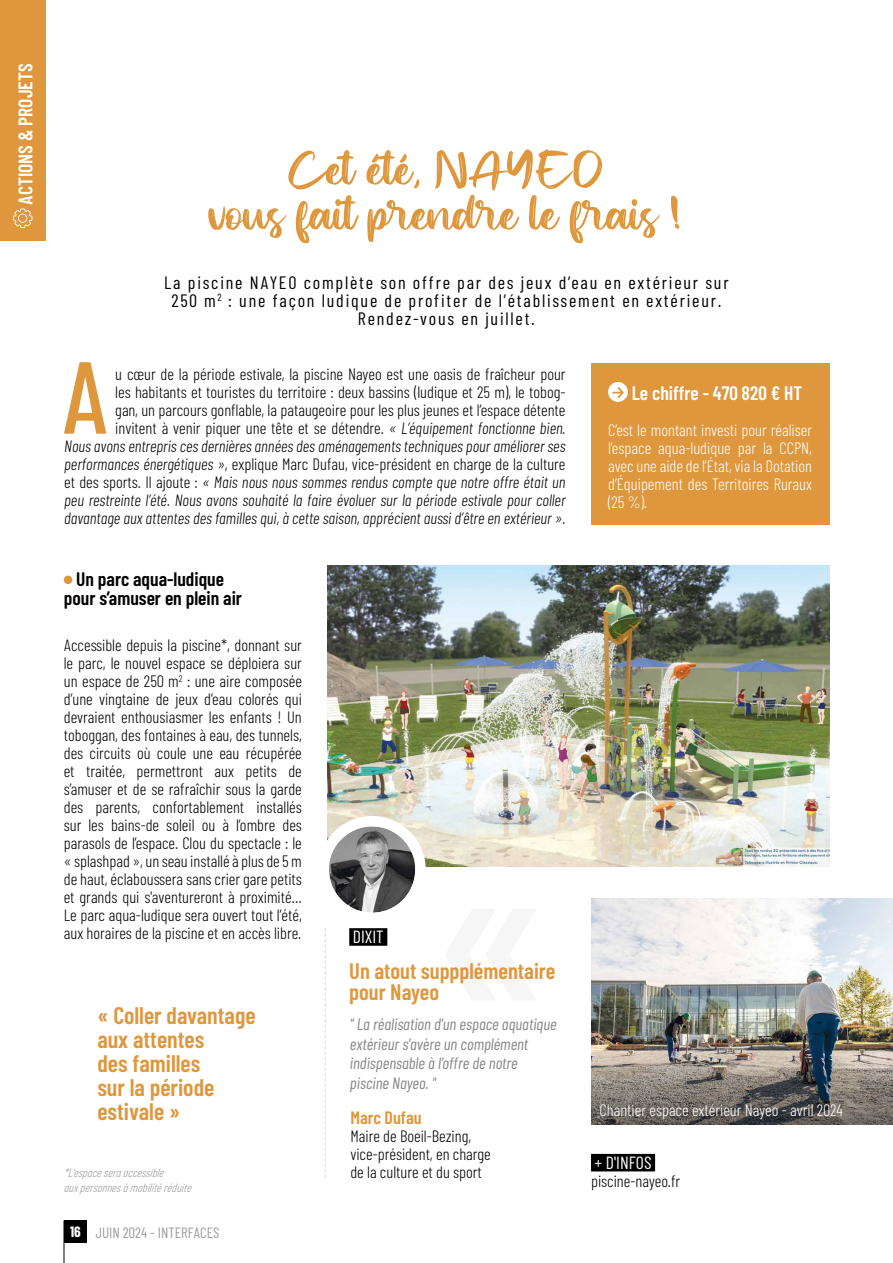
<style>
.page{position:relative;width:893px;height:1263px;background:#fff}
.page>*{position:absolute;margin:0;border:0;box-sizing:border-box;transform-origin:0 0}
.t1{font:500 102.15px "Barlow Condensed";color:#df973d}
.t2{font:52.5px/45px "Shakies";color:#df973d;text-align:center}
.t3{font:600 24px/24px "Barlow Condensed";color:#df973d}
.t4{font:600 22.5px/21px "Barlow Condensed";color:#df973d}
.t5{font:600 19.65px "Barlow Condensed";color:#fff}
.t6{font:600 19.5px/19.5px "Barlow Condensed";color:#000;text-align:center}
.t7{font:600 19.5px "Barlow Condensed";color:#fff}
.t8{font:18px/18px "Barlow Condensed";letter-spacing:.1em;color:#000;text-align:center}
.t9{font:600 18px "Barlow Condensed";color:#df973d}
.t10{font:17.7px "Barlow Condensed";color:#fff}
.t11{font:300 16.5px/18px "Barlow Condensed";color:#000;text-align:justify}
.t12{font:italic 300 16.5px/18px "Barlow Condensed";color:#000;text-align:right}
.t13{font:300 16.5px/18px "Barlow Condensed";color:#fff;text-align:justify}
.t14{font:italic 16.5px/19.5px "Barlow Condensed";color:#878787}
.t15{font:15px "Barlow Condensed";color:#9d9d9c}
.t16{font:italic 300 12px/15px "Barlow Condensed";color:#9d9d9c}
.s1{font-style:normal}
.s2{font-weight:700;color:#fff}
</style>
<div class="page">
<hr style="left:64px;top:1220px;width:1px;height:43px;background:#000">
<div style="left:64px;top:1220px;width:23px;height:23px;background:#000"></div>
<img style="left:327px;top:566px;width:502px;height:300px">
<img style="left:591px;top:898px;width:302px;height:156px">
<div style="left:0;top:0;width:45px;height:241px;background:#df973d"></div>
<svg style="left:13px;top:208px;width:19px;height:20px"></svg>
<div style="left:64px;top:576px;width:8px;height:8px;background:#df973d;border-radius:50%"></div>
<div style="left:591px;top:363px;width:238px;height:162px;background:#df973d"></div>
<div style="left:608px;top:382px;width:20px;height:20px;background:#fff;border-radius:50%"></div>
<div style="left:591px;top:1154px;width:64px;height:17px;background:#000"></div>
<div style="left:349px;top:928px;width:38px;height:18px;background:#000"></div>
<svg style="left:325px;top:928px;width:1px;height:250px"></svg>
<img style="left:329px;top:826px;width:86px;height:87px;border-radius:43px">
<div style="left:318px;top:816px;width:108px;height:107px;border:10px solid #fff;border-radius:50%"></div>
<svg style="left:591px;top:1054px;width:302px;height:70px;background:#7e7873"></svg>
<p class="t5" style="left:13px;top:205px;width:142px;rotate:-90deg">ACTIONS &amp; PROJETS</p>
<h2 class="t2" style="left:210px;top:147px;width:474px">Cet été, AYEO<br>vous fait prendre le frais !</h2>
<p class="t8" style="left:164px;top:273px;width:566px">La piscine NAYEO complète son offre par des jeux d’eau en extérieur sur<br>250 m<sup>2</sup> : une façon ludique de profiter de l’établissement en extérieur.<br>Rendez-vous en juillet.</p>
<h1 class="t1" style="left:61px;top:333px;width:50px">A</h1>
<p class="t12" style="left:64px;top:364px;width:503px"><span class="s1">u cœur de la période estivale, la piscine Nayeo est une oasis de fraîcheur pour<br>les habitants et touristes du territoire : deux bassins (ludique et 25 m), le tobog-<br>gan, un parcours gonflable, la pataugeoire pour les plus jeunes et l’espace détente<br>invitent à venir piquer une tête et se détendre.</span> « L’équipement fonctionne bien.<br>Nous avons entrepris ces dernières années des aménagements techniques pour améliorer ses performances énergétiques »<span class="s1">, explique Marc Dufau, vice-président en charge de la culture et des sports. Il ajoute :</span> « Mais nous nous sommes rendus compte que notre offre était un peu restreinte l’été. Nous avons souhaité la faire évoluer sur la période estivale pour coller davantage aux attentes des familles qui, à cette saison, apprécient aussi d’être en extérieur ».</p>
<p class="t6" style="left:64px;top:568px;width:180px">Un parc aqua-ludique pour s’amuser en plein air</p>
<p class="t11" style="left:64px;top:636px;width:240px">Accessible depuis la piscine*, donnant sur le parc, le nouvel espace se déploiera sur un espace de 250 m<sup>2</sup> : une aire composée d’une vingtaine de jeux d’eau colorés qui devraient enthousiasmer les enfants ! Un toboggan, des fontaines à eau, des tunnels, des circuits où coule une eau récupérée et traitée, permettront aux petits de s’amuser et de se rafraîchir sous la garde des parents, confortablement installés sur les bains-de soleil ou à l’ombre des parasols de l’espace. Clou du spectacle : le « splashpad », un seau installé à plus de 5 m de haut, éclaboussera sans crier gare petits et grands qui s'aventureront à proximité… Le parc aqua-ludique sera ouvert tout l’été, aux horaires de la piscine et en accès libre.</p>
<h3 class="t3" style="left:97px;top:1003px;width:160px">« Coller davantage aux attentes<br>des familles<br>sur la période estivale »</h3>
<p class="t16" style="left:64px;top:1165px;width:131px">*L'espacesera accessible auxpersonnesà mobilitéréduite</p>
<p class="t15" style="left:70px;top:1223px;width:151px"><span class="s2">16</span> JUIN 2024 - INTERFACES</p>
<p class="t10" style="left:353px;top:926px;width:33px">DIXIT</p>
<h3 class="t4" style="left:349px;top:960px;width:208px">Un atout suppplémentaire pour Nayeo</h3>
<p class="t14" style="left:350px;top:1014px;width:208px">" La réalisation d'un espace aquatique extérieur s'avère un complément indispensable à l'offre de notre piscine Nayeo. "</p>
<p class="t9" style="left:350px;top:1106px;width:73px">Marc Dufau</p>
<p class="t11" style="left:350px;top:1126px;width:142px;text-align:left">Maire de Boeil-Bezing, vice-président, en charge de la culture et du sport</p>
<p class="t7" style="left:632px;top:381px;width:172px">Le chiffre - 470 820 € HT</p>
<p class="t13" style="left:608px;top:420px;width:205px">C’est le montant investi pour réaliser l’espace aqua-ludique par la CCPN, avec une aide de l’État, via la Dotation d’Équipement des Territoires Ruraux (25 %).</p>
<p class="t13" style="left:600px;top:1101px;width:245px">Chantier espace extérieur Nayeo - avril 2024</p>
<p class="t10" style="left:595px;top:1152px;width:58px">+ D'INFOS</p>
<p class="t11" style="left:591px;top:1172px;width:91px">piscine-nayeo.fr</p>
</div>
